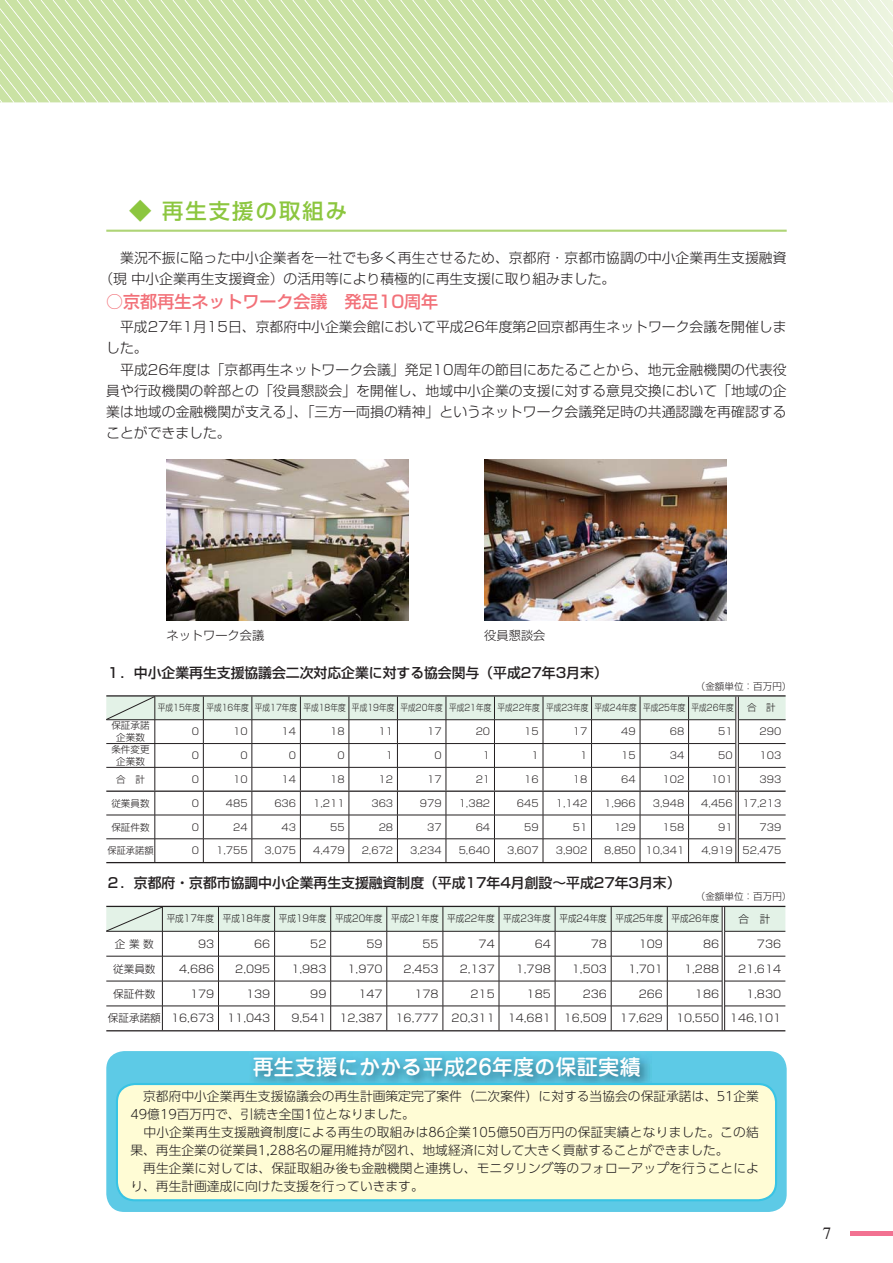
<style>
.page{position:relative;width:893px;height:1263px;background:#fff}
.page>*{position:absolute;margin:0;border:0;box-sizing:border-box;transform-origin:0 0}
.t1{font:21.3px "Jun 34 Pro Medium 90 pv RKSJ H";color:#fff}
.t2{font:21.3px "Shin Go Pr 6 Medium 90 pv RKSJ H";letter-spacing:.1em;color:#8cc63f}
.t3{font:16.95px "Shin Go Pr 6 Medium 90 pv RKSJ H";color:#f27179}
.t4{font:16.95px "Times";color:#231f20}
.t5{font:13.8px/21.3px "Shin Go Pr 6 Light 90 pv RKSJ H";letter-spacing:.005em;color:#231f20}
.t6{font:13.8px "Shin Go Pr 6 Medium 90 pv RKSJ H";color:#231f20}
.t7{font:12.75px/18px "UD Shin Go Pro Light 90 pv RKSJ H";color:#231f20}
.t8{font:12.15px "Shin Go Pr 6 Light 90 pv RKSJ H";color:#231f20}
.t9{font:10.65px "Shin Go Pr 6 Light 90 pv RKSJ H";color:#231f20}
.t10{font:9.6px/11.7px "Shin Go Pr 6 Light 90 pv RKSJ H";color:#231f20;text-align:center}
.t11{font:9.6px "Shin Go Pr 6 Light 90 pv RKSJ H";color:#231f20;scale:.9 1}
.t12{font:9.6px "Shin Go Pr 6 Light 90 pv RKSJ H";color:#231f20;scale:.96 1}
.t13{font:9px "Shin Go Pr 6 Light 90 pv RKSJ H";color:#231f20;scale:.85 1}
</style>
<div class="page">
<hr style="left:850px;top:1232px;width:43px;height:4px;background:#f27191">
<svg style="left:0;top:0;width:893px;height:102px;background:#d4e7b7"></svg>
<hr style="left:106px;top:230px;width:681px;height:2px;background:#aed476">
<hr style="left:106px;top:695px;width:680px;height:1px;background:#231f20">
<hr style="left:106px;top:862px;width:680px;height:1px;background:#231f20">
<svg style="left:106px;top:696px;width:680px;height:166px"></svg>
<hr style="left:106px;top:1030px;width:679px;height:1px;background:#231f20">
<svg style="left:106px;top:906px;width:679px;height:124px"></svg>
<img style="left:166px;top:459px;width:243px;height:162px">
<img style="left:484px;top:459px;width:242px;height:162px">
<svg style="left:106px;top:1051px;width:681px;height:161px;background:#59c1dc"></svg>
<div style="left:117px;top:1084px;width:659px;height:116px;background:#fffcd5;border-radius:18px"></div>
<div style="left:116px;top:1083px;width:661px;height:118px;border:2px solid #38c4e4;border-radius:18px"></div>
<h1 class="t2" style="left:162px;top:203px;width:186px">再生支援の取組み</h1>
<p class="t5" style="left:99px;top:249px;width:689px;text-indent:21px">業況不振に陥った中小企業者を一社でも多く再生させるため、京都府・京都市協調の中小企業再生支援融資（現 中小企業再生支援資金）の活用等により積極的に再生支援に取り組みました。</p>
<p class="t3" style="left:106px;top:296px;width:333px">○京都再生ネットワーク会議　発足10周年</p>
<p class="t5" style="left:106px;top:318px;width:682px;text-indent:14px">平成27年1月15日、京都府中小企業会館において平成26年度第2回京都再生ネットワーク会議を開催しました。</p>
<p class="t5" style="left:106px;top:361px;width:682px;text-align:justify;text-indent:14px">平成26年度は「京都再生ネットワーク会議」発足10周年の節目にあたることから、地元金融機関の代表役員や行政機関の幹部との「役員懇談会」を開催し、地域中小企業の支援に対する意見交換において「地域の企業は地域の金融機関が支える」、「三方一両損の精神」というネットワーク会議発足時の共通認識を再確認することができました。</p>
<p class="t8" style="left:166px;top:630px;width:99px">ネットワーク会議</p>
<p class="t8" style="left:484px;top:630px;width:63px">役員懇談会</p>
<p class="t6" style="left:106px;top:667px;width:503px">１．中小企業再生支援協議会二次対応企業に対する協会関与（平成27年3月末）</p>
<p class="t10" style="left:696px;top:682px;width:97px">（金額単位：百万円）</p>
<p class="t13" style="left:158px;top:704px;width:679px">平成15年度 平成16年度 平成17年度 平成18年度 平成19年度 平成20年度 平成21年度 平成22年度 平成23年度 平成24年度 平成25年度 平成26年度</p>
<p class="t10" style="left:747px;top:703px;width:30px">合　計</p>
<p class="t10" style="left:111px;top:721px;width:40px">保証承諾企業数</p>
<p class="t10" style="left:192px;top:727px;width:9px">0</p>
<p class="t10" style="left:233px;top:727px;width:16px">10</p>
<p class="t10" style="left:282px;top:727px;width:16px">14</p>
<p class="t10" style="left:330px;top:727px;width:16px">18</p>
<p class="t10" style="left:379px;top:727px;width:16px">11</p>
<p class="t10" style="left:427px;top:727px;width:16px">17</p>
<p class="t10" style="left:476px;top:727px;width:16px">20</p>
<p class="t10" style="left:524px;top:727px;width:16px">15</p>
<p class="t10" style="left:573px;top:727px;width:16px">17</p>
<p class="t10" style="left:621px;top:727px;width:16px">49</p>
<p class="t10" style="left:670px;top:727px;width:16px">68</p>
<p class="t10" style="left:718px;top:727px;width:16px">51</p>
<p class="t10" style="left:760px;top:727px;width:23px">290</p>
<p class="t10" style="left:111px;top:745px;width:40px">条件変更企業数</p>
<p class="t10" style="left:192px;top:751px;width:9px">0</p>
<p class="t10" style="left:240px;top:751px;width:9px">0</p>
<p class="t10" style="left:289px;top:751px;width:9px">0</p>
<p class="t10" style="left:337px;top:751px;width:9px">0</p>
<p class="t10" style="left:386px;top:751px;width:9px">1</p>
<p class="t10" style="left:434px;top:751px;width:9px">0</p>
<p class="t10" style="left:483px;top:751px;width:9px">1</p>
<p class="t10" style="left:531px;top:751px;width:9px">1</p>
<p class="t10" style="left:580px;top:751px;width:9px">1</p>
<p class="t10" style="left:621px;top:751px;width:16px">15</p>
<p class="t10" style="left:670px;top:751px;width:16px">34</p>
<p class="t10" style="left:718px;top:751px;width:16px">50</p>
<p class="t10" style="left:760px;top:751px;width:23px">103</p>
<p class="t10" style="left:116px;top:775px;width:30px">合　計</p>
<p class="t10" style="left:192px;top:775px;width:9px">0</p>
<p class="t10" style="left:233px;top:775px;width:16px">10</p>
<p class="t10" style="left:282px;top:775px;width:16px">14</p>
<p class="t10" style="left:330px;top:775px;width:16px">18</p>
<p class="t10" style="left:379px;top:775px;width:16px">12</p>
<p class="t10" style="left:427px;top:775px;width:16px">17</p>
<p class="t10" style="left:476px;top:775px;width:16px">21</p>
<p class="t10" style="left:524px;top:775px;width:16px">16</p>
<p class="t10" style="left:573px;top:775px;width:16px">18</p>
<p class="t10" style="left:621px;top:775px;width:16px">64</p>
<p class="t10" style="left:662px;top:775px;width:23px">102</p>
<p class="t10" style="left:711px;top:775px;width:23px">101</p>
<p class="t10" style="left:760px;top:775px;width:23px">393</p>
<p class="t10" style="left:111px;top:798px;width:40px">従業員数</p>
<p class="t10" style="left:192px;top:798px;width:9px">0</p>
<p class="t10" style="left:226px;top:798px;width:23px">485</p>
<p class="t10" style="left:274px;top:798px;width:23px">636</p>
<p class="t10" style="left:313px;top:798px;width:33px">1,211</p>
<p class="t10" style="left:371px;top:798px;width:23px">363</p>
<p class="t10" style="left:420px;top:798px;width:23px">979</p>
<p class="t10" style="left:459px;top:798px;width:33px">1,382</p>
<p class="t10" style="left:517px;top:798px;width:23px">645</p>
<p class="t10" style="left:556px;top:798px;width:33px">1,142</p>
<p class="t10" style="left:604px;top:798px;width:33px">1,966</p>
<p class="t10" style="left:653px;top:798px;width:33px">3,948</p>
<p class="t10" style="left:701px;top:798px;width:82px">4,456 17,213</p>
<p class="t10" style="left:111px;top:822px;width:40px">保証件数</p>
<p class="t10" style="left:192px;top:822px;width:9px">0</p>
<p class="t10" style="left:233px;top:822px;width:16px">24</p>
<p class="t10" style="left:282px;top:822px;width:16px">43</p>
<p class="t10" style="left:330px;top:822px;width:16px">55</p>
<p class="t10" style="left:379px;top:822px;width:16px">28</p>
<p class="t10" style="left:427px;top:822px;width:16px">37</p>
<p class="t10" style="left:476px;top:822px;width:16px">64</p>
<p class="t10" style="left:524px;top:822px;width:16px">59</p>
<p class="t10" style="left:573px;top:822px;width:16px">51</p>
<p class="t10" style="left:614px;top:822px;width:23px">129</p>
<p class="t10" style="left:662px;top:822px;width:23px">158</p>
<p class="t10" style="left:718px;top:822px;width:16px">91</p>
<p class="t10" style="left:760px;top:822px;width:23px">739</p>
<p class="t12" style="left:108px;top:847px;width:49px">保証承諾額</p>
<p class="t10" style="left:192px;top:846px;width:9px">0</p>
<p class="t10" style="left:216px;top:846px;width:33px">1,755</p>
<p class="t10" style="left:265px;top:846px;width:33px">3,075</p>
<p class="t10" style="left:313px;top:846px;width:33px">4,479</p>
<p class="t10" style="left:362px;top:846px;width:33px">2,672</p>
<p class="t10" style="left:410px;top:846px;width:33px">3,234</p>
<p class="t10" style="left:459px;top:846px;width:33px">5,640</p>
<p class="t10" style="left:507px;top:846px;width:33px">3,607</p>
<p class="t10" style="left:556px;top:846px;width:33px">3,902</p>
<p class="t10" style="left:604px;top:846px;width:82px">8,850 10,341</p>
<p class="t10" style="left:701px;top:846px;width:82px">4,919 52,475</p>
<p class="t6" style="left:106px;top:878px;width:576px">２．京都府・京都市協調中小企業再生支援融資制度（平成17年4月創設～平成27年3月末）</p>
<p class="t10" style="left:696px;top:892px;width:97px">（金額単位：百万円）</p>
<p class="t11" style="left:167px;top:915px;width:615px">平成17年度 平成18年度 平成19年度 平成20年度 平成21年度 平成22年度 平成23年度 平成24年度 平成25年度 平成26年度</p>
<p class="t9" style="left:739px;top:915px;width:33px">合　計</p>
<p class="t9" style="left:115px;top:940px;width:40px">企 業 数</p>
<p class="t9" style="left:198px;top:940px;width:18px">93</p>
<p class="t9" style="left:254px;top:940px;width:18px">66</p>
<p class="t9" style="left:310px;top:940px;width:18px">52</p>
<p class="t9" style="left:366px;top:940px;width:18px">59</p>
<p class="t9" style="left:422px;top:940px;width:18px">55</p>
<p class="t9" style="left:479px;top:940px;width:18px">74</p>
<p class="t9" style="left:535px;top:940px;width:18px">64</p>
<p class="t9" style="left:591px;top:940px;width:18px">78</p>
<p class="t9" style="left:639px;top:940px;width:26px">109</p>
<p class="t9" style="left:703px;top:940px;width:18px">86</p>
<p class="t9" style="left:757px;top:940px;width:26px">736</p>
<p class="t9" style="left:113px;top:965px;width:44px">従業員数</p>
<p class="t9" style="left:179px;top:965px;width:37px">4,686</p>
<p class="t9" style="left:235px;top:965px;width:37px">2,095</p>
<p class="t9" style="left:291px;top:965px;width:37px">1,983</p>
<p class="t9" style="left:347px;top:965px;width:37px">1,970</p>
<p class="t9" style="left:404px;top:965px;width:37px">2,453</p>
<p class="t9" style="left:460px;top:965px;width:37px">2,137</p>
<p class="t9" style="left:516px;top:965px;width:37px">1,798</p>
<p class="t9" style="left:572px;top:965px;width:37px">1,503</p>
<p class="t9" style="left:628px;top:965px;width:37px">1,701</p>
<p class="t9" style="left:684px;top:965px;width:37px">1,288</p>
<p class="t9" style="left:738px;top:965px;width:45px">21,614</p>
<p class="t9" style="left:113px;top:989px;width:44px">保証件数</p>
<p class="t9" style="left:190px;top:989px;width:26px">179</p>
<p class="t9" style="left:246px;top:989px;width:26px">139</p>
<p class="t9" style="left:310px;top:989px;width:18px">99</p>
<p class="t9" style="left:358px;top:989px;width:26px">147</p>
<p class="t9" style="left:414px;top:989px;width:26px">178</p>
<p class="t9" style="left:471px;top:989px;width:26px">215</p>
<p class="t9" style="left:527px;top:989px;width:26px">185</p>
<p class="t9" style="left:583px;top:989px;width:26px">236</p>
<p class="t9" style="left:639px;top:989px;width:26px">266</p>
<p class="t9" style="left:695px;top:989px;width:26px">186</p>
<p class="t9" style="left:746px;top:989px;width:37px">1,830</p>
<p class="t9" style="left:108px;top:1014px;width:164px">保証承諾額 16,673 11,043</p>
<p class="t9" style="left:291px;top:1014px;width:491px">9,541 12,387 16,777 20,311 14,681 16,509 17,629 10,550 146,101</p>
<h1 class="t1" style="left:252px;top:1059px;width:390px">再生支援にかかる平成26年度の保証実績</h1>
<p class="t7" style="left:130px;top:1089px;width:630px">　京都府中小企業再生支援協議会の再生計画策定完了案件（二次案件）に対する当協会の保証承諾は、51企業49億19百万円で、引続き全国1位となりました。<br>　中小企業再生支援融資制度による再生の取組みは86企業105億50百万円の保証実績となりました。この結果、再生企業の従業員1,288名の雇用維持が図れ、地域経済に対して大きく貢献することができました。<br>　再生企業に対しては、保証取組み後も金融機関と連携し、モニタリング等のフォローアップを行うことにより、再生計画達成に向けた支援を行っていきます。</p>
<p class="t4" style="left:823px;top:1226px;width:10px">7</p>
</div>
